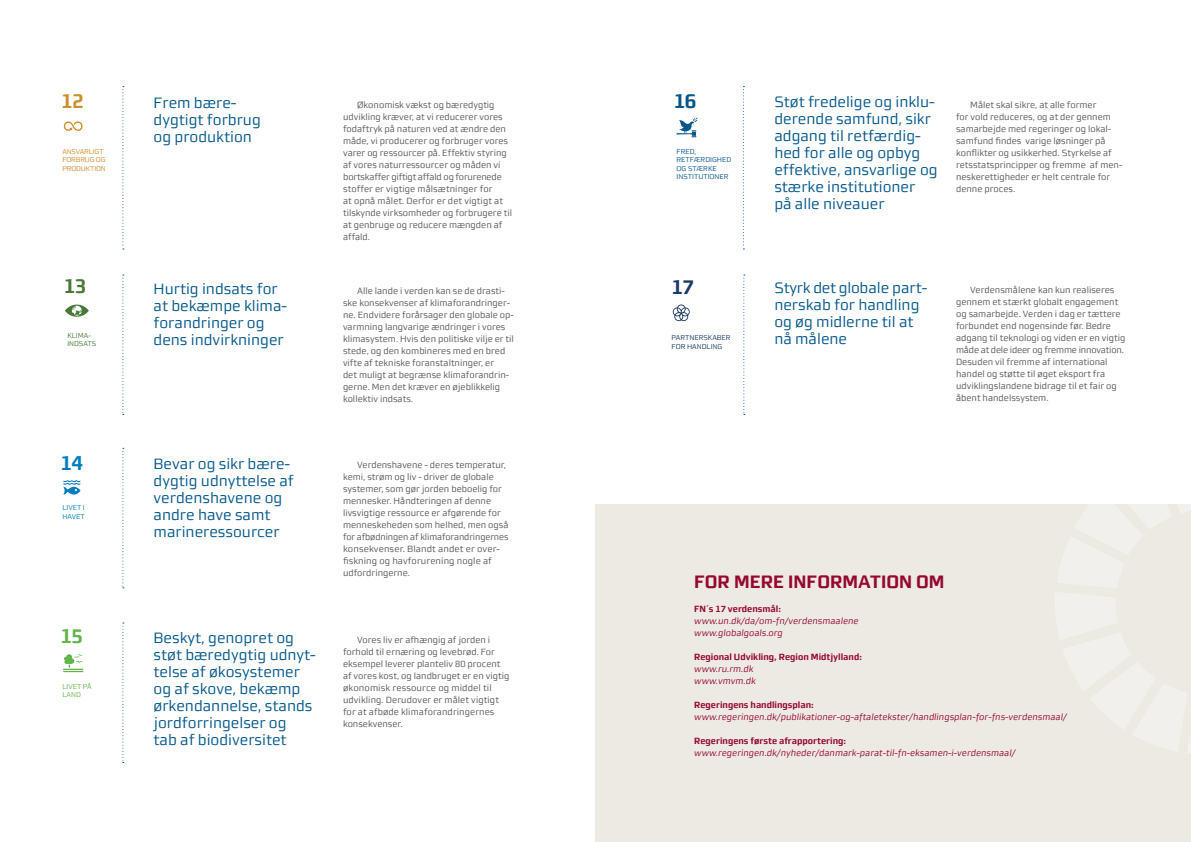
<style>
.page{position:relative;width:1191px;height:842px;background:#fff}
.page>*{position:absolute;margin:0;border:0;box-sizing:border-box;transform-origin:0 0}
.t1{font:700 20px "midtsans";color:#1b3866}
.t2{font:700 20px "midtsans";color:#ce8e2b}
.t3{font:700 20px "midtsans";color:#04578b}
.t4{font:700 20px "midtsans";color:#4a783b}
.t5{font:700 20px "midtsans";color:#017dbc}
.t6{font:700 20px "midtsans";color:#63b449}
.t7{font:700 18px "midtsans";color:#95082f}
.t8{font:15px/17px "midtsans";color:#04578b}
.t9{font:9px/12px "midtsans";color:#575756}
.t10{font:italic 9px/12px "midtsans";color:#95082f}
.t11{font:700 9px "midtsans";color:#95082f}
.t12{font:7px/8.4px "midtsans";color:#04578b}
.t13{font:7px/8.4px "midtsans";letter-spacing:-.02em;color:#ce8e2b}
.t14{font:7px/8.4px "midtsans";color:#1b3866}
.t15{font:7px/8.4px "midtsans";color:#4a783b}
.t16{font:7px/8.4px "midtsans";color:#017dbc}
.t17{font:7px/8.4px "midtsans";color:#63b449}
</style>
<div class="page">
<div style="left:595px;top:505px;width:596px;height:337px;background:#edeae4"></div>
<svg style="left:122px;top:86px;width:2px;height:163px"></svg>
<svg style="left:743px;top:86px;width:1px;height:163px"></svg>
<svg style="left:122px;top:274px;width:2px;height:141px"></svg>
<svg style="left:743px;top:274px;width:2px;height:141px"></svg>
<svg style="left:122px;top:448px;width:2px;height:140px"></svg>
<svg style="left:122px;top:622px;width:2px;height:141px"></svg>
<svg style="left:64px;top:121px;width:19px;height:10px"></svg>
<svg style="left:65px;top:305px;width:24px;height:12px"></svg>
<svg style="left:63px;top:480px;width:18px;height:15px"></svg>
<svg style="left:63px;top:654px;width:20px;height:18px"></svg>
<svg style="left:676px;top:118px;width:21px;height:19px"></svg>
<svg style="left:673px;top:304px;width:16px;height:17px"></svg>
<h1 class="t2" style="left:61px;top:89px;width:24px">12</h1>
<h1 class="t3" style="left:674px;top:89px;width:24px">16</h1>
<h3 class="t8" style="left:154px;top:94px;width:109px">Frem bære&shy;dygtigt forbrug og produktion</h3>
<h3 class="t8" style="left:774px;top:94px;width:165px">Støt fredelige og inklu&shy;derende samfund, sikr adgang til retfærdig&shy;hed for alle og opbyg effektive, ansvarlige og stærke institutioner<br>på alle niveauer</h3>
<p class="t9" style="left:956px;top:99px;width:168px;text-indent:14px">Målet skal sikre, at alle former<br>for vold reduceres, og at der gennem samarbejde med regeringer og lokal&shy;samfund findes varige løsninger på konflikter og usikkerhed. Styrkelse af retsstatsprincipper og fremme af men&shy;neskerettigheder er helt centrale for denne proces.</p>
<p class="t9" style="left:343px;top:99px;width:170px;text-indent:14px">Økonomisk vækst og bæredygtig udvikling kræver, at vi reducerer vores fodaftryk på naturen ved at ændre den måde, vi producerer og forbruger vores varer og ressourcer på. Effektiv styring af vores naturressourcer og måden vi bortskaffer giftigt affald og forurenede stoffer er vigtige målsætninger for<br>at opnå målet. Derfor er det vigtigt at tilskynde virksomheder og forbrugere til at genbruge og reducere mængden af affald.</p>
<p class="t13" style="left:62px;top:147px;width:45px">ANSVARLIGT<br>FORBRUG OG<br>PRODUKTION</p>
<p class="t12" style="left:676px;top:147px;width:56px">FRED,<br>RETFÆRDIGHED<br>OG STÆRKE<br>INSTITUTIONER</p>
<h1 class="t4" style="left:64px;top:274px;width:24px">13</h1>
<p class="t15" style="left:67px;top:331px;width:31px">KLIMA-<br>INDSATS</p>
<h1 class="t5" style="left:60px;top:452px;width:24px">14</h1>
<p class="t16" style="left:62px;top:504px;width:24px">LIVET I<br>HAVET</p>
<h1 class="t6" style="left:60px;top:625px;width:24px">15</h1>
<p class="t17" style="left:62px;top:682px;width:31px">LIVET PÅ<br>LAND</p>
<h3 class="t8" style="left:154px;top:280px;width:135px">Hurtig indsats for at bekæmpe klima&shy;forandringer og dens indvirkninger</h3>
<p class="t9" style="left:343px;top:285px;width:172px;text-indent:14px">Alle lande i verden kan se de drasti&shy;ske konsekvenser af klimaforandringer&shy;ne. Endvidere forårsager den globale op&shy;varmning langvarige ændringer i vores klimasystem. Hvis den politiske vilje er til stede, og den kombineres med en bred vifte af tekniske foranstaltninger, er<br>det muligt at begrænse klimaforandrin&shy;gerne. Men det kræver en øjeblikkelig kollektiv indsats.</p>
<h3 class="t8" style="left:154px;top:455px;width:142px">Bevar og sikr bære&shy;dygtig udnyttelse af verdenshavene og andre have samt marineressourcer</h3>
<p class="t9" style="left:343px;top:459px;width:167px;text-indent:14px">Verdenshavene - deres temperatur, kemi, strøm og liv - driver de globale systemer, som gør jorden beboelig for mennesker. Håndteringen af denne livsvigtige ressource er afgørende for menneskeheden som helhed, men også for afbødningen af klimaforandringernes konsekvenser. Blandt andet er over&shy;fiskning og havforurening nogle af udfordringerne.</p>
<h3 class="t8" style="left:154px;top:629px;width:164px">Beskyt, genopret og støt bæredygtig udnyt&shy;telse af økosystemer og af skove, bekæmp ørkendannelse, stands jordforringelser og<br>tab af biodiversitet</h3>
<p class="t9" style="left:343px;top:634px;width:168px;text-indent:14px">Vores liv er afhængig af jorden i forhold til ernæring og levebrød. For eksempel leverer planteliv 80 procent af vores kost, og landbruget er en vigtig økonomisk ressource og middel til udvikling. Derudover er målet vigtigt for at afbøde klimaforandringernes konsekvenser.</p>
<h1 class="t1" style="left:671px;top:275px;width:24px">17</h1>
<p class="t14" style="left:671px;top:334px;width:61px">PARTNERSKABER<br>FOR HANDLING</p>
<h3 class="t8" style="left:774px;top:280px;width:155px">Styrk det globale part&shy;nerskab for handling og øg midlerne til at nå målene</h3>
<p class="t9" style="left:956px;top:284px;width:171px;text-indent:14px">Verdensmålene kan kun realiseres gennem et stærkt globalt engagement og samarbejde. Verden i dag er tættere forbundet end nogensinde før. Bedre adgang til teknologi og viden er en vigtig måde at dele ideer og fremme innovation.<br>Desuden vil fremme af international handel og støtte til øget eksport fra udviklingslandene bidrage til et fair og åbent handelssystem.</p>
<h2 class="t7" style="left:694px;top:571px;width:252px">FOR MERE INFORMATION OM</h2>
<p class="t11" style="left:694px;top:604px;width:88px">FN´s 17 verdensmål:</p>
<p class="t10" style="left:694px;top:615px;width:166px">www.un.dk/da/om-fn/verdensmaalene www.globalgoals.org</p>
<p class="t11" style="left:694px;top:652px;width:169px">Regional Udvikling, Region Midtjylland:</p>
<p class="t10" style="left:694px;top:663px;width:63px">www.ru.rm.dk www.vmvm.dk</p>
<p class="t11" style="left:694px;top:700px;width:121px">Regeringens handlingsplan:</p>
<p class="t10" style="left:694px;top:711px;width:374px">www.regeringen.dk/publikationer-og-aftaletekster/handlingsplan-for-fns-verdensmaal/</p>
<p class="t11" style="left:694px;top:736px;width:153px">Regeringens første afrapportering:</p>
<p class="t10" style="left:694px;top:747px;width:323px">www.regeringen.dk/nyheder/danmark-parat-til-fn-eksamen-i-verdensmaal/</p>
</div>
